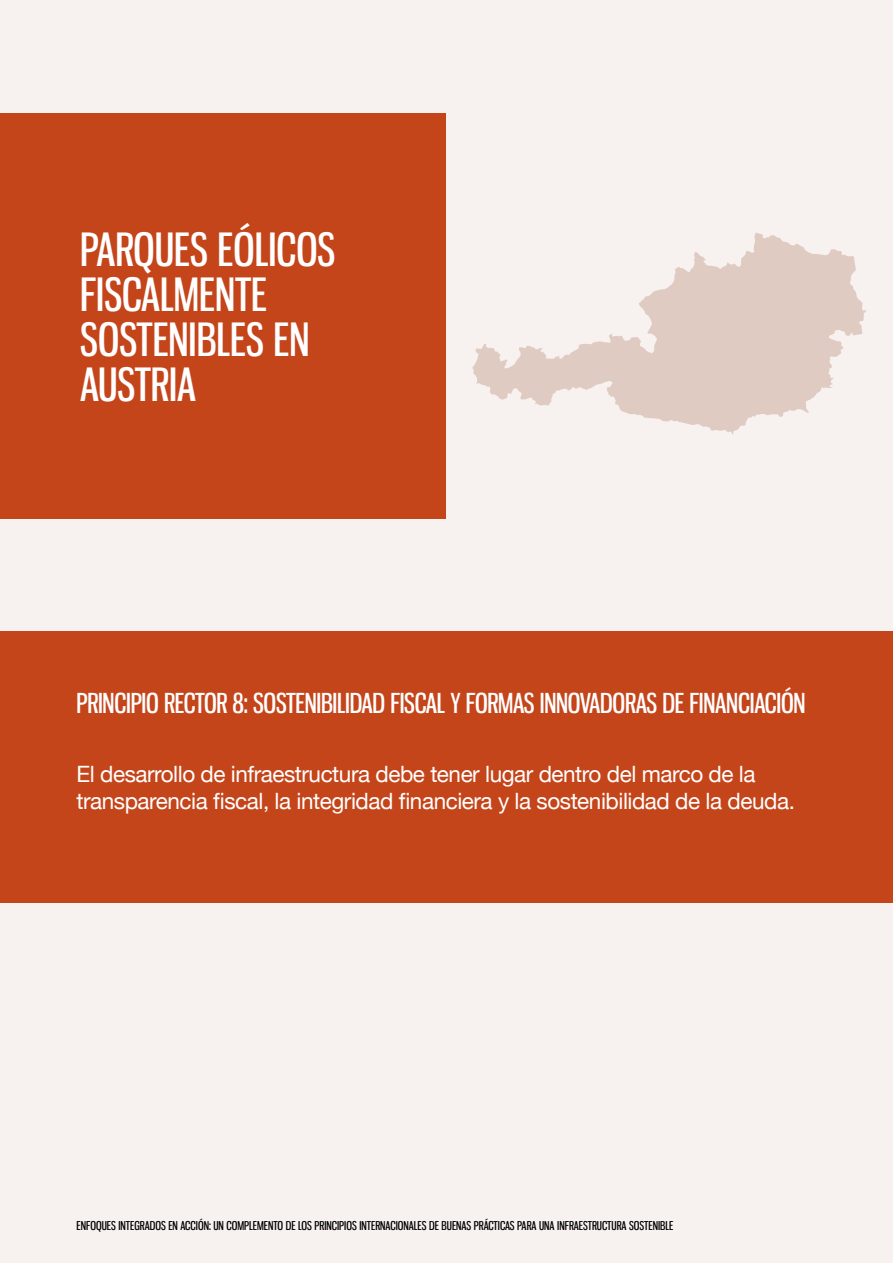
<style>
.page{position:relative;width:893px;height:1263px;background:#f7f1ef}
.page>*{position:absolute;margin:0;border:0;box-sizing:border-box;transform-origin:0 0}
.t1{font:45px/45px "Gnuolane Rg";color:#fff}
.t2{font:27px "Gnuolane Rg";letter-spacing:-.01em;color:#fff}
.t3{font:22.5px/27px "Helvetica Neue";letter-spacing:-.02em;color:#fff}
.t4{font:12px "Gnuolane Rg";color:#000}
</style>
<div class="page">
<svg style="left:472px;top:233px;width:394px;height:202px"></svg>
<div style="left:0;top:631px;width:893px;height:272px;background:#c5451b"></div>
<div style="left:0;top:113px;width:446px;height:405px;background:#c5451b"></div>
<h1 class="t1" style="left:80px;top:227px;width:257px">PARQUES EÓLICOS<br>FISCALMENTE<br>SOSTENIBLES EN<br>AUSTRIA</h1>
<p class="t2" style="left:77px;top:686px;width:730px">PRINCIPIO RECTOR 8: SOSTENIBILIDAD FISCAL Y FORMAS INNOVADORAS DE FINANCIACIÓN</p>
<p class="t3" style="left:77px;top:762px;width:720px">El desarrollo de infraestructura debe tener lugar dentro del marco de la transparencia fiscal, la integridad financiera y la sostenibilidad de la deuda.</p>
<p class="t4" style="left:77px;top:1218px;width:598px">ENFOQUES INTEGRADOS EN ACCIÓN: UN COMPLEMENTO DE LOS PRINCIPIOS INTERNACIONALES DE BUENAS PRÁCTICAS PARA UNA INFRAESTRUCTURA SOSTENIBLE</p>
</div>
